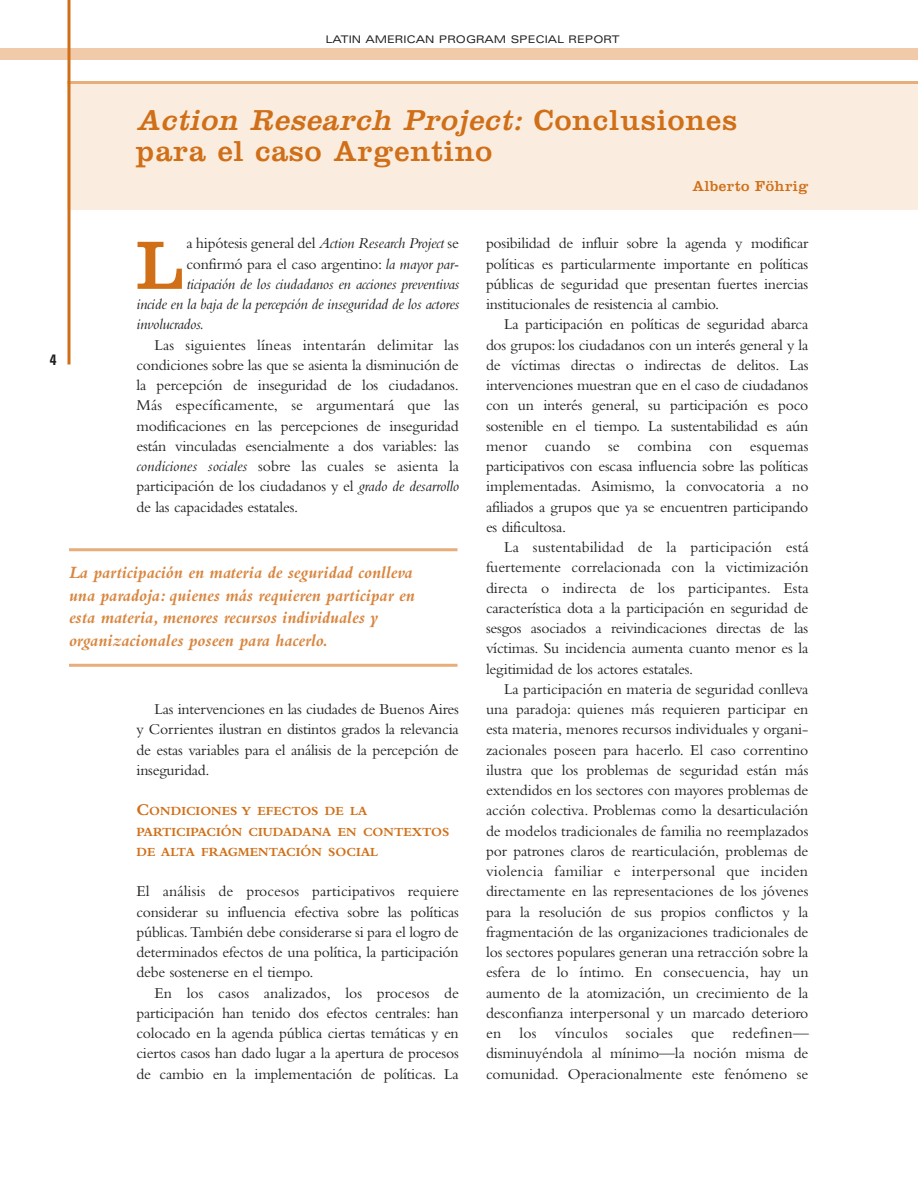
<style>
.page{position:relative;width:918px;height:1188px;background:#fff}
.page>*{position:absolute;margin:0;border:0;box-sizing:border-box;transform-origin:0 0}
.t1{font:70.95px "Clarendon";color:#d06f18}
.t2{font:30px/31.5px "Clarendon";letter-spacing:.03em;color:#d06f18}
.t3{font:italic 700 18px/22.5px "Bembo";letter-spacing:-.005em;color:#d9863f}
.t4{font:15.75px/20.2px "Bembo";letter-spacing:-.015em;color:#231f20;text-align:justify}
.t5{font:italic 15.75px "Bembo";letter-spacing:-.015em;color:#231f20}
.t6{font:15px "Clarendon";letter-spacing:.03em;color:#d06f18}
.t7{font:700 condensed 15px "Univers";color:#231f20}
.t8{font:700 12.9px/20.2px "Bembo";color:#d06f18}
.t9{font:expanded 10.5px "Univers";color:#231f20}
.s1{font-style:italic}
.s2{font-size:17.25px}
</style>
<div class="page">
<div style="left:0;top:48px;width:918px;height:12px;background:#f1caa9"></div>
<div style="left:68px;top:81px;width:850px;height:128px;background:#faeddf"></div>
<hr style="left:68px;top:81px;width:850px;height:3px;background:#e7ae7c">
<hr style="left:68px;top:0;width:3px;height:364px;background:#d06f18">
<hr style="left:69px;top:548px;width:389px;height:3px;background:#e7ae7c">
<hr style="left:69px;top:664px;width:389px;height:3px;background:#e7ae7c">
<p class="t9" style="left:325px;top:35px;width:296px">LATIN AMERICAN PROGRAM SPECIAL REPORT</p>
<h2 class="t2" style="left:136px;top:107px;width:602px"><span class="s1">Action Research Project:</span> C o n c l u s i o n e s para el caso Argentino</h2>
<p class="t6" style="left:692px;top:181px;width:117px">Alberto Föhrig</p>
<p class="t7" style="left:50px;top:354px;width:8px">4</p>
<h1 class="t1" style="left:136px;top:242px;width:49px">L</h1>
<p class="t4" style="left:186px;top:235px;width:274px">a hipótesis general del <span class="s1">Action Research Project</span> se</p>
<p class="t4" style="left:186px;top:255px;width:274px">confirmó para el caso argentino: <span class="s1">la mayor par-</span></p>
<p class="t5" style="left:186px;top:278px;width:274px">ticipación de los ciudadanos en acciones preventivas</p>
<p class="t5" style="left:136px;top:299px;width:324px">incide en la baja de la percepción de inseguridad de los actores</p>
<p class="t5" style="left:136px;top:319px;width:69px">involucrados.</p>
<p class="t4" style="left:136px;top:336px;width:324px;text-indent:18px">Las siguientes líneas intentarán delimitar las condiciones sobre las que se asienta la disminución de la percepción de inseguridad de los ciudadanos.<br>Más específicamente, se argumentará que las modificaciones en las percepciones de inseguridad están vinculadas esencialmente a dos variables: las <span class="s1">condiciones sociales</span> sobre las cuales se asienta la participación de los ciudadanos y el <span class="s1">grado de desarrollo </span>de las capacidades estatales.</p>
<p class="t3" style="left:69px;top:563px;width:347px">La participación en materia de seguridad conlleva una paradoja: quienes más requieren participar en esta materia, menores recursos individuales y organizacionales poseen para hacerlo.</p>
<p class="t4" style="left:136px;top:701px;width:324px;text-indent:18px">Las intervenciones en las ciudades de Buenos Aires y Corrientes ilustran en distintos grados la relevancia de estas variables para el análisis de la percepción de inseguridad.</p>
<p class="t8" style="left:136px;top:802px;width:314px"><span class="s2">C</span>ONDICIONES Y EFECTOS DE LA<br>PARTICIPACIÓN CIUDADANA EN CONTEXTOS<br>DE ALTA FRAGMENTACIÓN SOCIAL</p>
<p class="t4" style="left:136px;top:883px;width:324px">El análisis de procesos participativos requiere considerar su influencia efectiva sobre las políticas públicas.También debe considerarse si para el logro de determinados efectos de una política, la participación debe sostenerse en el tiempo.</p>
<p class="t4" style="left:136px;top:984px;width:324px;text-indent:18px">En los casos analizados, los procesos de participación han tenido dos efectos centrales: han colocado en la agenda pública ciertas temáticas y en ciertos casos han dado lugar a la apertura de procesos de cambio en la implementación de políticas. La</p>
<p class="t4" style="left:486px;top:235px;width:324px">posibilidad de influir sobre la agenda y modificar políticas es particularmente importante en políticas públicas de seguridad que presentan fuertes inercias institucionales de resistencia al cambio.</p>
<p class="t4" style="left:486px;top:316px;width:324px;text-indent:18px">La participación en políticas de seguridad abarca dos grupos: los ciudadanos con un interés general y la de víctimas directas o indirectas de delitos. Las intervenciones muestran que en el caso de ciudadanos con un interés general, su participación es poco sostenible en el tiempo. La sustentabilidad es aún menor cuando se combina con esquemas participativos con escasa influencia sobre las políticas implementadas. Asimismo, la convocatoria a no afiliados a grupos que ya se encuentren participando es dificultosa.</p>
<p class="t4" style="left:486px;top:539px;width:324px;text-indent:18px">La sustentabilidad de la participación está fuertemente correlacionada con la victimización directa o indirecta de los participantes. Esta característica dota a la participación en seguridad de sesgos asociados a reivindicaciones directas de las víctimas. Su incidencia aumenta cuanto menor es la legitimidad de los actores estatales.</p>
<p class="t4" style="left:486px;top:680px;width:324px;text-indent:18px">La participación en materia de seguridad conlleva una paradoja: quienes más requieren participar en esta materia, menores recursos individuales y organi&shy;zacionales poseen para hacerlo. El caso correntino ilustra que los problemas de seguridad están más extendidos en los sectores con mayores problemas de acción colectiva. Problemas como la desarticulación de modelos tradicionales de familia no reemplazados por patrones claros de rearticulación, problemas de violencia familiar e interpersonal que inciden directamente en las representaciones de los jóvenes para la resolución de sus propios conflictos y la fragmentación de las organizaciones tradicionales de los sectores populares generan una retracción sobre la esfera de lo íntimo. En consecuencia, hay un aumento de la atomización, un crecimiento de la desconfianza interpersonal y un marcado deterioro en los vínculos sociales que redefinen— disminuyéndola al mínimo—la noción misma de comunidad. Operacionalmente este fenómeno se</p>
</div>
